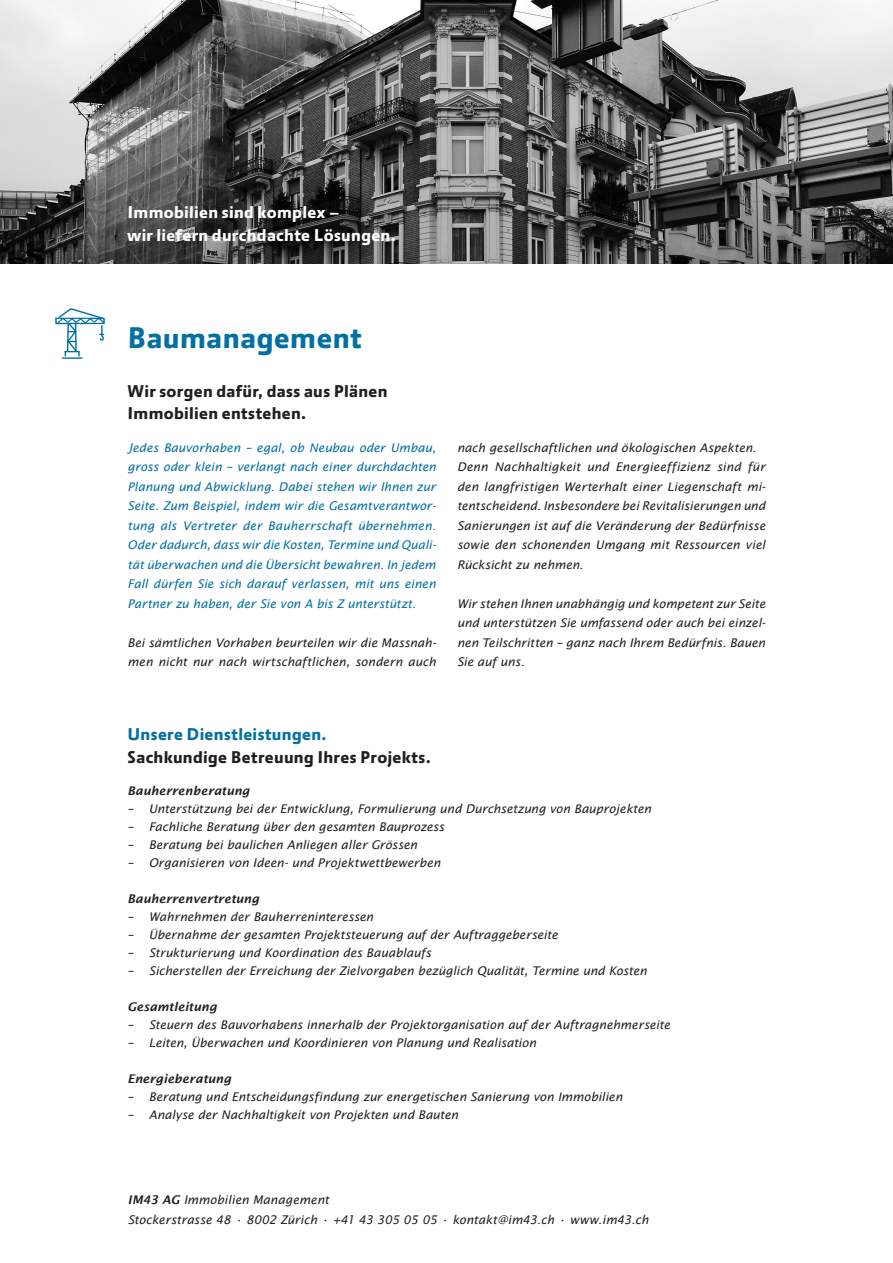
<style>
.page{position:relative;width:893px;height:1263px;background:#fff}
.page>*{position:absolute;margin:0;border:0;box-sizing:border-box;transform-origin:0 0}
.t1{font:700 31.5px "abc Allegra";letter-spacing:.015em;color:#0370a4}
.t2{font:700 18px "abc Allegra";letter-spacing:.02em;color:#231f20}
.t3{font:700 18px "abc Allegra";letter-spacing:.02em;color:#fff}
.t4{font:700 18px "abc Allegra";letter-spacing:.02em;color:#0370a4}
.t5{font:italic 12px/19.5px "Lucida Sans";color:#231f20;text-align:justify}
.t6{font:italic 12px/19.5px "Lucida Sans";color:#0370a4;text-align:justify}
.t7{font:italic 600 12px "Lucida Sans";letter-spacing:.005em;color:#231f20}
.s1{font-weight:600}
</style>
<div class="page">
<hr style="left:62px;top:357px;width:21px;height:2px;background:#0370a4">
<svg style="left:55px;top:308px;width:50px;height:49px"></svg>
<img style="left:0;top:0;width:893px;height:264px">
<p class="t3" style="left:128px;top:202px;width:214px">Immobilien sind komplex –</p>
<p class="t3" style="left:128px;top:225px;width:270px">wir liefern durchdachte Lösungen.</p>
<p class="t1" style="left:128px;top:320px;width:236px">Baumanagement</p>
<p class="t2" style="left:128px;top:381px;width:262px">Wir sorgen dafür, dass aus Plänen</p>
<p class="t2" style="left:128px;top:403px;width:180px">Immobilien entstehen.</p>
<p class="t6" style="left:128px;top:437px;width:310px">Jedes Bauvorhaben – egal, ob Neubau oder Umbau, gross oder klein – verlangt nach einer durchdachten Planung und Abwicklung. Dabei stehen wir Ihnen zur Seite. Zum Beispiel, indem wir die Gesamtverantwor&shy;tung als Vertreter der Bauherrschaft übernehmen.<br>Oder dadurch, dass wir die Kosten, Termine und Quali&shy;tät überwachen und die Übersicht bewahren. In jedem Fall dürfen Sie sich darauf verlassen, mit uns einen Partner zu haben, der Sie von A bis Z unterstützt.</p>
<p class="t5" style="left:128px;top:632px;width:310px">Bei sämtlichen Vorhaben beurteilen wir die Massnah&shy;men nicht nur nach wirtschaftlichen, sondern auch</p>
<p class="t5" style="left:457px;top:437px;width:301px">nach gesellschaftlichen und ökologischen Aspekten.</p>
<p class="t5" style="left:457px;top:457px;width:310px">Denn Nachhaltigkeit und Energieeffizienz sind für den langfristigen Werterhalt einer Liegenschaft mi&shy;tentscheidend. Insbesondere bei Revitalisierungen und Sanierungen ist auf die Veränderung der Bedürfnisse sowie den schonenden Umgang mit Ressourcen viel Rücksicht zu nehmen.</p>
<p class="t5" style="left:457px;top:593px;width:310px">Wir stehen Ihnen unabhängig und kompetent zur Seite und unterstützen Sie umfassend oder auch bei einzel&shy;nen Teilschritten – ganz nach Ihrem Bedürfnis. Bauen Sie auf uns.</p>
<p class="t4" style="left:128px;top:725px;width:201px">Unsere Dienstleistungen.</p>
<p class="t2" style="left:128px;top:747px;width:305px">Sachkundige Betreuung Ihres Projekts.</p>
<p class="t7" style="left:128px;top:784px;width:124px">Bauherrenberatung</p>
<p class="t5" style="left:128px;top:799px;width:525px">– Unterstützung bei der Entwicklung, Formulierung und Durchsetzung von Bauprojekten</p>
<p class="t5" style="left:128px;top:817px;width:318px">– Fachliche Beratung über den gesamten Bauprozess</p>
<p class="t5" style="left:128px;top:835px;width:291px">– Beratung bei baulichen Anliegen aller Grössen</p>
<p class="t5" style="left:128px;top:853px;width:314px">– Organisieren von Ideen- und Projektwettbewerben</p>
<p class="t7" style="left:128px;top:892px;width:133px">Bauherrenvertretung</p>
<p class="t5" style="left:128px;top:907px;width:247px">– Wahrnehmen der Bauherreninteressen</p>
<p class="t5" style="left:128px;top:925px;width:432px">– Übernahme der gesamten Projektsteuerung auf der Auftraggeberseite</p>
<p class="t5" style="left:128px;top:943px;width:305px">– Strukturierung und Koordination des Bauablaufs</p>
<p class="t5" style="left:128px;top:961px;width:521px">– Sicherstellen der Erreichung der Zielvorgaben bezüglich Qualität, Termine und Kosten</p>
<p class="t7" style="left:128px;top:1000px;width:91px">Gesamtleitung</p>
<p class="t5" style="left:128px;top:1015px;width:544px">– Steuern des Bauvorhabens innerhalb der Projektorganisation auf der Auftragnehmerseite</p>
<p class="t5" style="left:128px;top:1033px;width:410px">– Leiten, Überwachen und Koordinieren von Planung und Realisation</p>
<p class="t7" style="left:128px;top:1072px;width:105px">Energieberatung</p>
<p class="t5" style="left:128px;top:1087px;width:496px">– Beratung und Entscheidungsfindung zur energetischen Sanierung von Immobilien</p>
<p class="t5" style="left:128px;top:1105px;width:332px">– Analyse der Nachhaltigkeit von Projekten und Bauten</p>
<p class="t5" style="left:128px;top:1190px;width:203px"><span class="s1">IM43 AG</span> Immobilien Management</p>
<p class="t5" style="left:128px;top:1210px;width:522px">Stockerstrasse 48 • 8002 Zürich • +41 43 305 05 05 • kontakt@im43.ch • www.im43.ch</p>
</div>
